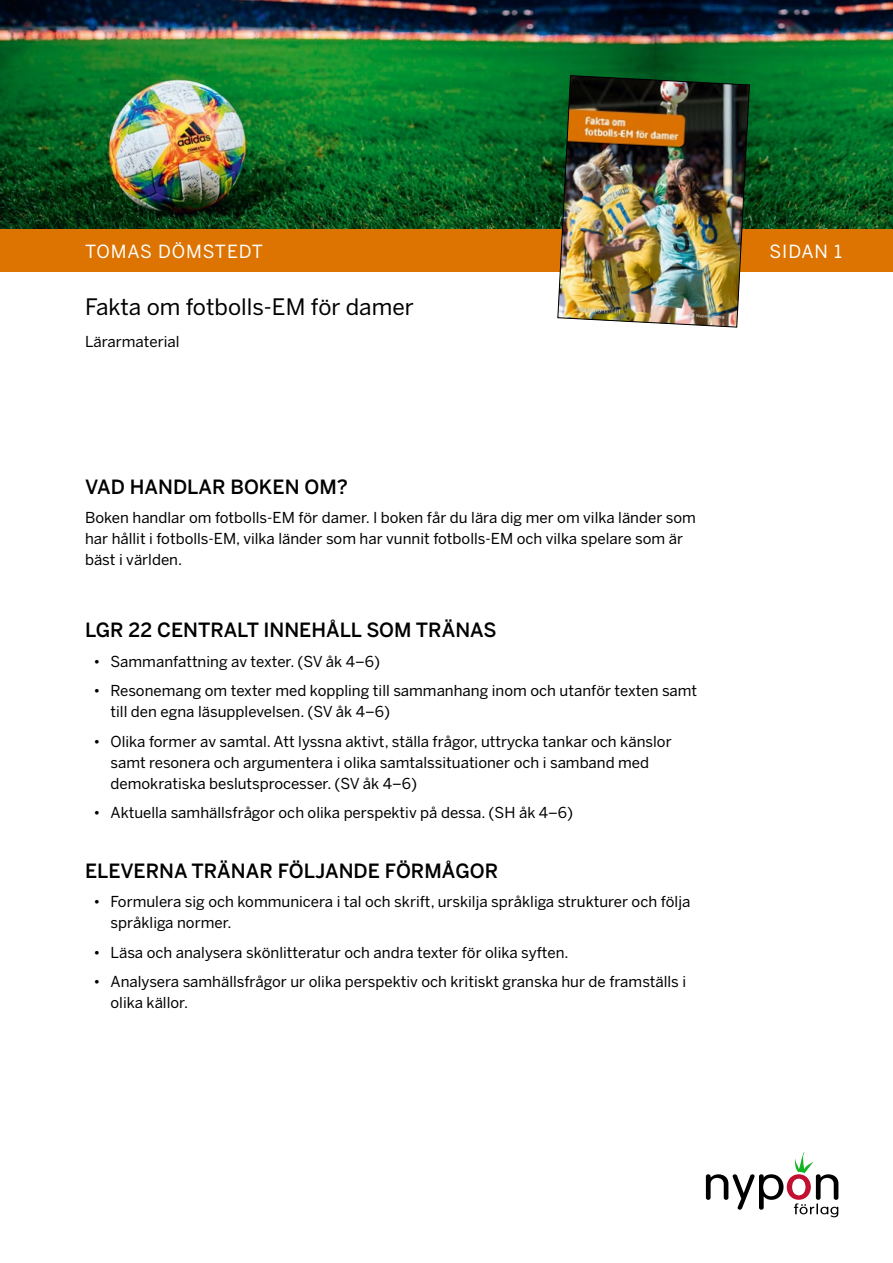
<style>
.page{position:relative;width:893px;height:1263px;background:#fff}
.page>*{position:absolute;margin:0;border:0;box-sizing:border-box;transform-origin:0 0}
.t1{font:22.5px "Benton Sans";color:#000}
.t2{font:500 19.5px "Benton Sans";color:#000}
.t3{font:18px "Benton Sans";letter-spacing:.05em;color:#fff}
.t4{font:15px/21px "Benton Sans";color:#000}
</style>
<div class="page">
<svg style="left:706px;top:1152px;width:132px;height:65px"></svg>
<img style="left:655px;top:0;width:238px;height:230px">
<img style="left:0;top:0;width:655px;height:230px">
<div style="left:0;top:230px;width:893px;height:42px;background:#dd7300"></div>
<img style="left:557px;top:75px;width:193px;height:253px">
<p class="t3" style="left:85px;top:241px;width:180px">TOMAS DÖMSTEDT</p>
<p class="t3" style="left:769px;top:241px;width:74px">SIDAN 1</p>
<h1 class="t1" style="left:85px;top:294px;width:330px">Fakta om fotbolls-EM för damer</h1>
<p class="t4" style="left:85px;top:331px;width:96px">Lärarmaterial</p>
<h2 class="t2" style="left:85px;top:475px;width:264px">VAD HANDLAR BOKEN OM?</h2>
<p class="t4" style="left:85px;top:508px;width:612px">Boken handlar om fotbolls-EM för damer. I boken får du lära dig mer om vilka länder som har hållit i fotbolls-EM, vilka länder som har vunnit fotbolls-EM och vilka spelare som är bäst i världen.</p>
<h2 class="t2" style="left:85px;top:619px;width:413px">LGR 22 CENTRALT INNEHÅLL SOM TRÄNAS</h2>
<p class="t4" style="left:94px;top:651px;width:288px">• Sammanfattning av texter. (SV åk 4–6)</p>
<p class="t4" style="left:111px;top:681px;width:588px;text-indent:-17px">• Resonemang om texter med koppling till sammanhang inom och utanför texten samt till den egna läsupplevelsen. (SV åk 4–6)</p>
<p class="t4" style="left:111px;top:731px;width:563px;text-indent:-17px">• Olika former av samtal. Att lyssna aktivt, ställa frågor, uttrycka tankar och känslor samt resonera och argumentera i olika samtalssituationer och i samband med demokratiska beslutsprocesser. (SV åk 4–6)</p>
<p class="t4" style="left:94px;top:803px;width:481px">• Aktuella samhällsfrågor och olika perspektiv på dessa. (SH åk 4–6)</p>
<h2 class="t2" style="left:85px;top:859px;width:415px">ELEVERNA TRÄNAR FÖLJANDE FÖRMÅGOR</h2>
<p class="t4" style="left:111px;top:891px;width:581px;text-indent:-17px">• Formulera sig och kommunicera i tal och skrift, urskilja språkliga strukturer och följa språkliga normer.</p>
<p class="t4" style="left:94px;top:942px;width:476px">• Läsa och analysera skönlitteratur och andra texter för olika syften.</p>
<p class="t4" style="left:111px;top:971px;width:577px;text-indent:-17px">• Analysera samhällsfrågor ur olika perspektiv och kritiskt granska hur de framställs i olika källor.</p>
</div>
